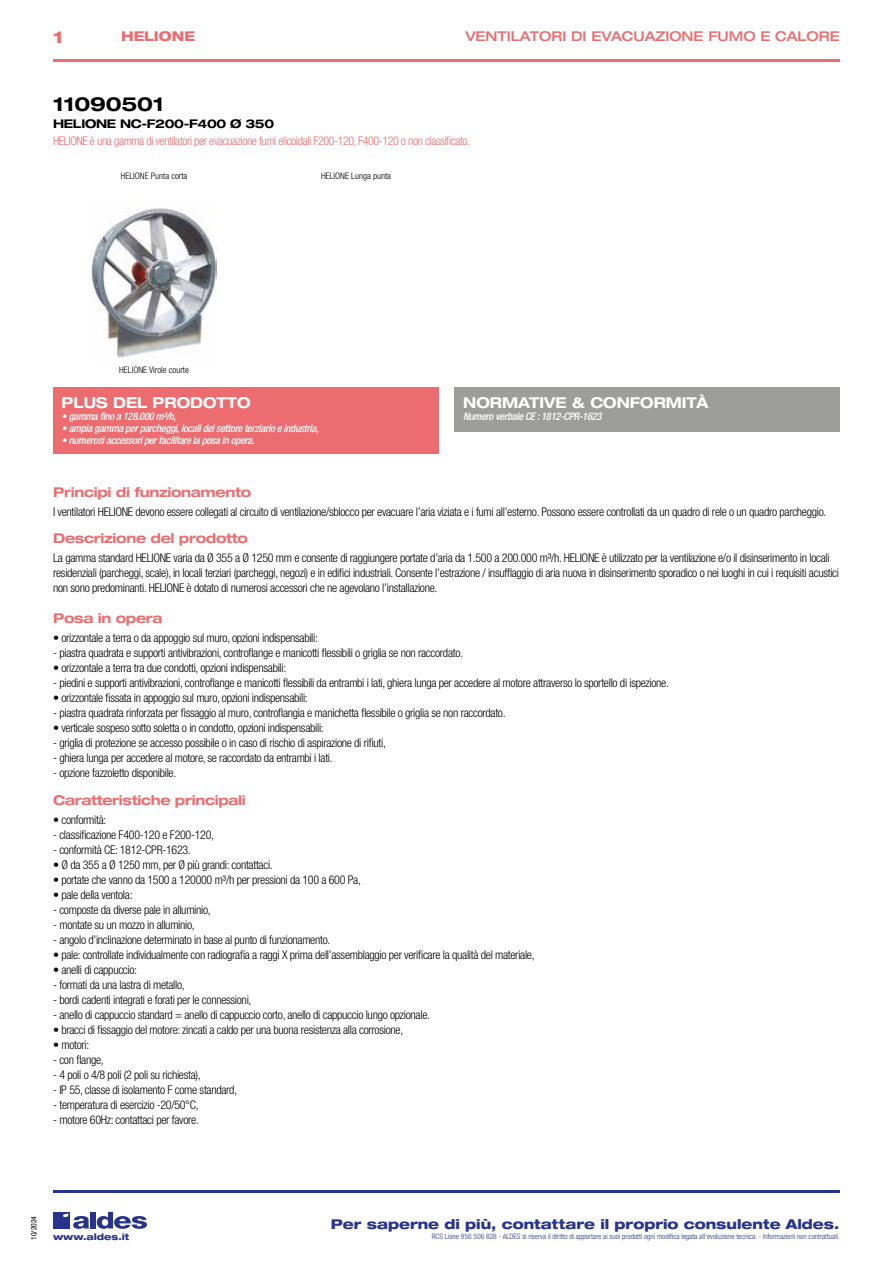
<style>
.page{position:relative;width:893px;height:1263px;background:#fff}
.page>*{position:absolute;margin:0;border:0;box-sizing:border-box;transform-origin:0 0}
.t1{font:700 expanded 19.5px "Helvetica Neue LT Std";letter-spacing:-.01em;color:#000}
.t2{font:800 expanded 16.5px "Helvetica Neue LT Std";color:#ed6c70}
.t3{font:700 expanded 15px "Helvetica Neue LT Std";color:#fff;scale:.95 1}
.t4{font:700 expanded 13.5px "Helvetica Neue LT Std";letter-spacing:-.025em;color:#ed6c70}
.t5{font:800 expanded 13.5px "Helvetica Neue LT Std";color:#28348b}
.t6{font:500 expanded 13.5px "Helvetica Neue LT Std";color:#ed6c70}
.t7{font:800 expanded 13.5px "Helvetica Neue LT Std";color:#ed6c70;scale:.95 1}
.t8{font:300 condensed 12px/15px "Helvetica Neue LT Std";letter-spacing:-.025em;color:#000}
.t9{font:300 condensed 12px "Helvetica Neue LT Std";letter-spacing:-.035em;color:#ed6c70}
.t10{font:700 expanded 12px "Helvetica Neue LT Std";letter-spacing:-.025em;color:#000}
.t11{font:italic 500 condensed 10.5px "Helvetica Neue LT Std";letter-spacing:-.03em;color:#fff}
.t12{font:300 condensed 9px "Helvetica Neue LT Std";color:#000}
.t13{font:800 expanded 9px "Helvetica Neue LT Std";color:#28348b}
.t14{font:300 condensed 7.5px "Helvetica Neue LT Std";color:#28348b}
.t15{font:condensed 7.5px "Helvetica Neue LT Std";color:#000}
</style>
<div class="page">
<div style="left:455px;top:387px;width:385px;height:45px;background:#9d9d9c"></div>
<div style="left:53px;top:1212px;width:17px;height:16px;background:#28348b"></div>
<div style="left:90px;top:1212px;width:6px;height:16px;background:#28348b"></div>
<svg style="left:97px;top:1212px;width:50px;height:17px"></svg>
<svg style="left:63px;top:1213px;width:26px;height:16px"></svg>
<hr style="left:53px;top:59px;width:787px;height:2px;background:#ed6c70">
<img style="left:92px;top:208px;width:124px;height:150px">
<div style="left:53px;top:387px;width:386px;height:67px;background:#ed6c70"></div>
<hr style="left:53px;top:1190px;width:787px;height:2px;background:#28348b">
<h2 class="t2" style="left:53px;top:26px;width:12px">1</h2>
<p class="t7" style="left:121px;top:28px;width:79px">HELIONE</p>
<p class="t6" style="left:465px;top:28px;width:376px">VENTILATORI DI EVACUAZIONE FUMO E CALORE</p>
<h1 class="t1" style="left:53px;top:92px;width:112px">11090501</h1>
<p class="t10" style="left:53px;top:116px;width:222px">HELIONE NC-F200-F400 Ø 350</p>
<p class="t9" style="left:53px;top:134px;width:419px">HELIONE è una gamma di ventilatori per evacuazione fumi elicoidali F200-120, F400-120 o non classificato.</p>
<p class="t12" style="left:121px;top:170px;width:68px">HELIONE Punta corta</p>
<p class="t12" style="left:321px;top:170px;width:71px">HELIONE Lunga punta</p>
<p class="t12" style="left:119px;top:365px;width:71px">HELIONE Virole courte</p>
<p class="t3" style="left:62px;top:393px;width:200px">PLUS DEL PRODOTTO</p>
<p class="t11" style="left:62px;top:410px;width:116px">• gamma fino a 128.000 m³/h,</p>
<p class="t11" style="left:62px;top:422px;width:258px">• ampia gamma per parcheggi, locali del settore terziario e industria,</p>
<p class="t11" style="left:62px;top:434px;width:194px">• numerosi accessori per facilitare la posa in opera.</p>
<p class="t3" style="left:463px;top:393px;width:259px">NORMATIVE &amp; CONFORMITÀ</p>
<p class="t11" style="left:463px;top:410px;width:140px">Numero verbale CE : 1812-CPR-1623</p>
<p class="t4" style="left:53px;top:484px;width:200px">Principi di funzionamento</p>
<p class="t4" style="left:53px;top:530px;width:196px">Descrizione del prodotto</p>
<p class="t8" style="left:53px;top:505px;width:775px">I ventilatori HELIONE devono essere collegati al circuito di ventilazione/sblocco per evacuare l’aria viziata e i fumi all’esterno. Possono essere controllati da un quadro di rele o un quadro parcheggio.</p>
<p class="t8" style="left:53px;top:551px;width:787px">La gamma standard HELIONE varia da Ø 355 a Ø 1250 mm e consente di raggiungere portate d’aria da 1.500 a 200.000 m³/h. HELIONE è utilizzato per la ventilazione e/o il disinserimento in locali residenziali (parcheggi, scale), in locali terziari (parcheggi, negozi) e in edifici industriali. Consente l’estrazione / insufflaggio di aria nuova in disinserimento sporadico o nei luoghi in cui i requisiti acustici non sono predominanti. HELIONE è dotato di numerosi accessori che ne agevolano l’installazione.</p>
<p class="t8" style="left:53px;top:630px;width:266px">• orizzontale a terra o da appoggio sul muro, opzioni indispensabili:</p>
<p class="t8" style="left:53px;top:645px;width:411px">- piastra quadrata e supporti antivibrazioni, controflange e manicotti flessibili o griglia se non raccordato.</p>
<p class="t8" style="left:53px;top:660px;width:235px">• orizzontale a terra tra due condotti, opzioni indispensabili:</p>
<p class="t8" style="left:53px;top:675px;width:617px">- piedini e supporti antivibrazioni, controflange e manicotti flessibili da entrambi i lati, ghiera lunga per accedere al motore attraverso lo sportello di ispezione.</p>
<p class="t8" style="left:53px;top:690px;width:256px">• orizzontale fissata in appoggio sul muro, opzioni indispensabili:</p>
<p class="t8" style="left:53px;top:705px;width:454px">- piastra quadrata rinforzata per fissaggio al muro, controflangia e manichetta flessibile o griglia se non raccordato.</p>
<p class="t8" style="left:53px;top:720px;width:272px">• verticale sospeso sotto soletta o in condotto, opzioni indispensabili:</p>
<p class="t8" style="left:53px;top:735px;width:334px">- griglia di protezione se accesso possibile o in caso di rischio di aspirazione di rifiuti,</p>
<p class="t8" style="left:53px;top:750px;width:281px">- ghiera lunga per accedere al motore, se raccordato da entrambi i lati.</p>
<p class="t8" style="left:53px;top:765px;width:125px">- opzione fazzoletto disponibile.</p>
<p class="t4" style="left:53px;top:792px;width:194px">Caratteristiche principali</p>
<p class="t8" style="left:53px;top:812px;width:55px">• conformità:</p>
<p class="t8" style="left:53px;top:827px;width:162px">- classificazione F400-120 e F200-120,</p>
<p class="t8" style="left:53px;top:842px;width:139px">- conformità CE: 1812-CPR-1623.</p>
<p class="t8" style="left:53px;top:857px;width:221px">• Ø da 355 a Ø 1250 mm, per Ø più grandi: contattaci.</p>
<p class="t8" style="left:53px;top:872px;width:309px">• portate che vanno da 1500 a 120000 m³/h per pressioni da 100 a 600 Pa,</p>
<p class="t8" style="left:53px;top:887px;width:81px">• pale della ventola:</p>
<p class="t8" style="left:53px;top:902px;width:159px">- composte da diverse pale in alluminio,</p>
<p class="t8" style="left:53px;top:917px;width:143px">- montate su un mozzo in alluminio,</p>
<p class="t8" style="left:53px;top:932px;width:279px">- angolo d’inclinazione determinato in base al punto di funzionamento.</p>
<p class="t8" style="left:53px;top:947px;width:483px">• pale: controllate individualmente con radiografia a raggi X prima dell’assemblaggio per verificare la qualità del materiale,</p>
<p class="t8" style="left:53px;top:962px;width:85px">• anelli di cappuccio:</p>
<p class="t8" style="left:53px;top:977px;width:133px">- formati da una lastra di metallo,</p>
<p class="t8" style="left:53px;top:992px;width:200px">- bordi cadenti integrati e forati per le connessioni,</p>
<p class="t8" style="left:53px;top:1007px;width:378px">- anello di cappuccio standard = anello di cappuccio corto, anello di cappuccio lungo opzionale.</p>
<p class="t8" style="left:53px;top:1022px;width:352px">• bracci di fissaggio del motore: zincati a caldo per una buona resistenza alla corrosione,</p>
<p class="t8" style="left:53px;top:1037px;width:38px">• motori:</p>
<p class="t8" style="left:53px;top:1052px;width:52px">- con flange,</p>
<p class="t8" style="left:53px;top:1067px;width:149px">- 4 poli o 4/8 poli (2 poli su richiesta),</p>
<p class="t8" style="left:53px;top:1082px;width:186px">- IP 55, classe di isolamento F come standard,</p>
<p class="t8" style="left:53px;top:1097px;width:147px">- temperatura di esercizio -20/50°C,</p>
<p class="t8" style="left:53px;top:1112px;width:147px">- motore 60Hz: contattaci per favore.</p>
<p class="t4" style="left:53px;top:610px;width:111px">Posa in opera</p>
<p class="t15" style="left:29px;top:1240px;width:25px;rotate:-90deg">10/2024</p>
<p class="t5" style="left:331px;top:1215px;width:510px">Per saperne di più, contattare il proprio consulente Aldes.</p>
<p class="t13" style="left:53px;top:1231px;width:78px">www.aldes.it</p>
<p class="t14" style="left:432px;top:1232px;width:410px">RCS Lione 956 506 828 - ALDES si riserva il diritto di apportare ai suoi prodotti ogni modifica legata all’evoluzione tecnica. - Informazioni non contrattuali.</p>
</div>
